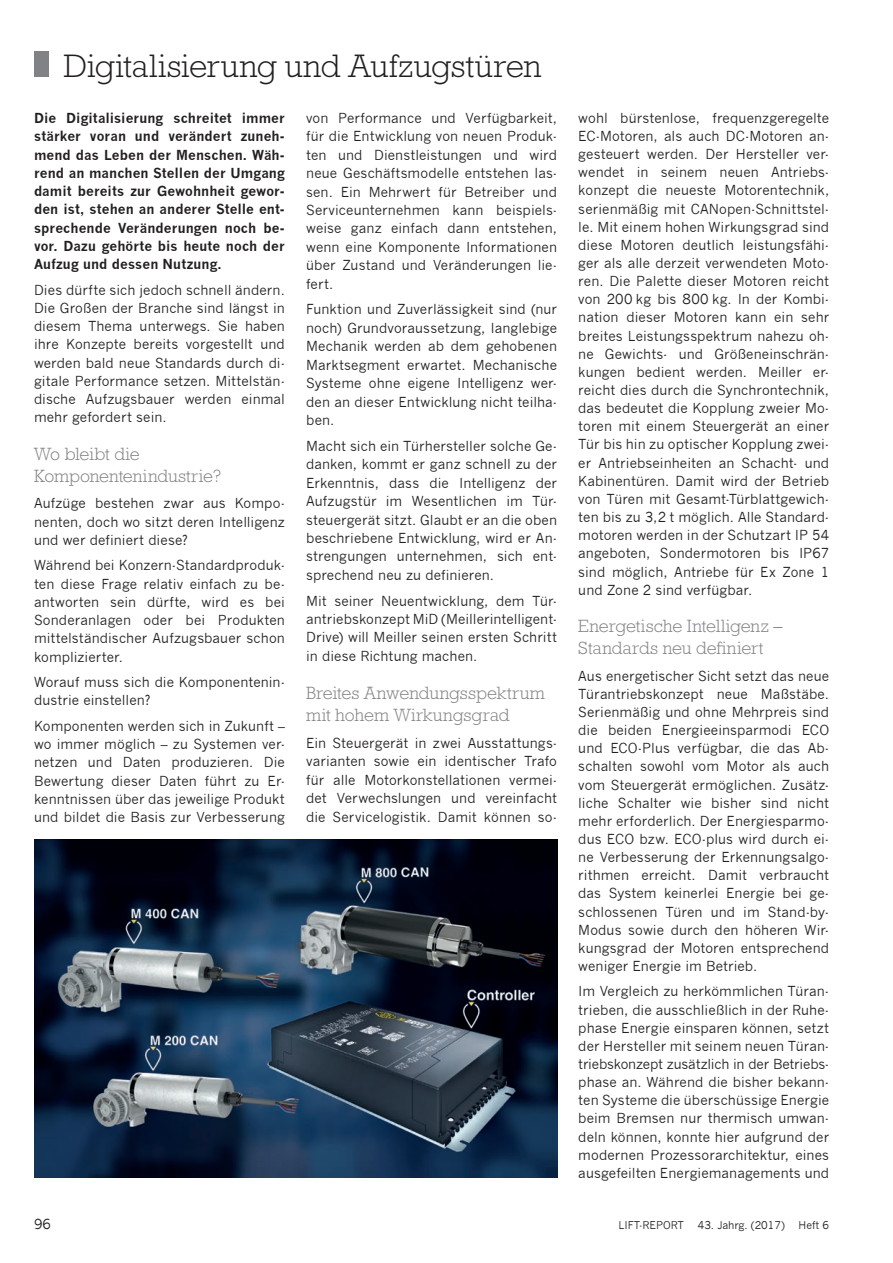
<style>
.page{position:relative;width:893px;height:1263px;background:#fff}
.page>*{position:absolute;margin:0;border:0;box-sizing:border-box;transform-origin:0 0}
.t1{font:300 33px "Rockwell";letter-spacing:.005em;color:#231f20}
.t2{font:300 18px/21.9px "Rockwell";letter-spacing:-.005em;color:#808285}
.t3{font:13.5px/18.1px "News Gothic";letter-spacing:.005em;color:#231f20;text-align:justify}
.t4{font:700 13.5px/18.3px "News Gothic";letter-spacing:.01em;color:#231f20;text-align:justify}
.t5{font:10.5px "News Gothic";color:#231f20}
</style>
<div class="page">
<div style="left:34px;top:51px;width:15px;height:26px;background:#808285"></div>
<img style="left:34px;top:839px;width:523px;height:339px">
<h1 class="t1" style="left:64px;top:47px;width:479px">Digitalisierung und Aufzugstüren</h1>
<p class="t4" style="left:34px;top:109px;width:252px">Die Digitalisierung schreitet immer stärker voran und verändert zuneh&shy;mend das Leben der Menschen. Wäh&shy;rend an manchen Stellen der Umgang damit bereits zur Gewohnheit gewor&shy;den ist, stehen an anderer Stelle ent&shy;sprechende Veränderungen noch be&shy;vor. Dazu gehörte bis heute noch der Aufzug und dessen Nutzung.</p>
<p class="t3" style="left:34px;top:281px;width:252px">Dies dürfte sich jedoch schnell ändern.<br>Die Großen der Branche sind längst in diesem Thema unterwegs. Sie haben ihre Konzepte bereits vorgestellt und werden bald neue Standards durch di&shy;gitale Performance setzen. Mittelstän&shy;dische Aufzugsbauer werden einmal mehr gefordert sein.</p>
<h2 class="t2" style="left:34px;top:443px;width:189px">Wo bleibt die<br>Komponentenindustrie?</h2>
<p class="t3" style="left:34px;top:494px;width:252px">Aufzüge bestehen zwar aus Kompo&shy;nenten, doch wo sitzt deren Intelligenz und wer definiert diese?</p>
<p class="t3" style="left:34px;top:556px;width:252px">Während bei Konzern-Standardproduk&shy;ten diese Frage relativ einfach zu be&shy;antworten sein dürfte, wird es bei Sonderanlagen oder bei Produkten mittelständischer Aufzugsbauer schon komplizierter.</p>
<p class="t3" style="left:34px;top:673px;width:252px">Worauf muss sich die Komponentenin&shy;dustrie einstellen?</p>
<p class="t3" style="left:34px;top:717px;width:252px">Komponenten werden sich in Zukunft – wo immer möglich – zu Systemen ver&shy;netzen und Daten produzieren. Die Bewertung dieser Daten führt zu Er&shy;kenntnissen über das jeweilige Produkt und bildet die Basis zur Verbesserung</p>
<p class="t3" style="left:306px;top:109px;width:252px">von Performance und Verfügbarkeit, für die Entwicklung von neuen Produk&shy;ten und Dienstleistungen und wird neue Geschäftsmodelle entstehen las&shy;sen. Ein Mehrwert für Betreiber und Serviceunternehmen kann beispiels&shy;weise ganz einfach dann entstehen, wenn eine Komponente Informationen über Zustand und Veränderungen lie&shy;fert.</p>
<p class="t3" style="left:306px;top:300px;width:252px">Funktion und Zuverlässigkeit sind (nur noch) Grundvoraussetzung, langlebige Mechanik werden ab dem gehobenen Marktsegment erwartet. Mechanische Systeme ohne eigene Intelligenz wer&shy;den an dieser Entwicklung nicht teilha&shy;ben.</p>
<p class="t3" style="left:306px;top:437px;width:252px;text-align:left">Macht sich ein Türhersteller solche Ge&shy;danken, kommt er ganz schnell zu der Erkenntnis, dass die Intelligenz der Aufzugstür im Wesentlichen im Tür&shy;steuergerät sitzt. Glaubt er an die oben beschriebene Entwicklung, wird er An&shy;strengungen unternehmen, sich ent&shy;sprechend neu zu definieren.</p>
<p class="t3" style="left:306px;top:591px;width:252px;text-align:left">Mit seiner Neuentwicklung, dem Tür&shy;antriebskonzept MiD (Meillerintelligent-Drive) will Meiller seinen ersten Schritt in diese Richtung machen.</p>
<h2 class="t2" style="left:306px;top:682px;width:240px">Breites Anwendungsspektrum mit hohem Wirkungsgrad</h2>
<p class="t3" style="left:306px;top:734px;width:252px">Ein Steuergerät in zwei Ausstattungs&shy;varianten sowie ein identischer Trafo für alle Motorkonstellationen vermei&shy;det Verwechslungen und vereinfacht die Servicelogistik. Damit können so-</p>
<p class="t3" style="left:578px;top:109px;width:252px;text-align:left">wohl bürstenlose, frequenzgeregelte EC-Motoren, als auch DC-Motoren an&shy;gesteuert werden. Der Hersteller ver&shy;wendet in seinem neuen Antriebs&shy;konzept die neueste Motorentechnik, serienmäßig mit CANopen-Schnittstel&shy;le. Mit einem hohen Wirkungsgrad sind diese Motoren deutlich leistungsfähi&shy;ger als alle derzeit verwendeten Moto&shy;ren. Die Palette dieser Motoren reicht von 200 kg bis 800 kg. In der Kombi&shy;nation dieser Motoren kann ein sehr breites Leistungsspektrum nahezu oh&shy;ne Gewichts- und Größeneinschrän&shy;kungen bedient werden. Meiller er&shy;reicht dies durch die Synchrontechnik, das bedeutet die Kopplung zweier Mo&shy;toren mit einem Steuergerät an einer Tür bis hin zu optischer Kopplung zwei&shy;er Antriebseinheiten an Schacht- und Kabinentüren. Damit wird der Betrieb von Türen mit Gesamt-Türblattgewich&shy;ten bis zu 3,2 t möglich. Alle Standard&shy;motoren werden in der Schutzart IP 54 angeboten, Sondermotoren bis IP67 sind möglich, Antriebe für Ex Zone 1 und Zone 2 sind verfügbar.</p>
<h2 class="t2" style="left:578px;top:615px;width:206px">Energetische Intelligenz –<br>Standards neu definiert</h2>
<p class="t3" style="left:578px;top:667px;width:252px">Aus energetischer Sicht setzt das neue Türantriebskonzept neue Maßstäbe.<br>Serienmäßig und ohne Mehrpreis sind die beiden Energieeinsparmodi ECO und ECO-Plus verfügbar, die das Ab&shy;schalten sowohl vom Motor als auch vom Steuergerät ermöglichen. Zusätz&shy;liche Schalter wie bisher sind nicht mehr erforderlich. Der Energiesparmo&shy;dus ECO bzw. ECO-plus wird durch ei&shy;ne Verbesserung der Erkennungsalgo&shy;rithmen erreicht. Damit verbraucht das System keinerlei Energie bei ge&shy;schlossenen Türen und im Stand-by-Modus sowie durch den höheren Wir&shy;kungsgrad der Motoren entsprechend weniger Energie im Betrieb.</p>
<p class="t3" style="left:578px;top:982px;width:252px">Im Vergleich zu herkömmlichen Türan&shy;trieben, die ausschließlich in der Ruhe&shy;phase Energie einsparen können, setzt der Hersteller mit seinem neuen Türan&shy;triebskonzept zusätzlich in der Betriebs&shy;phase an. Während die bisher bekann&shy;ten Systeme die überschüssige Energie beim Bremsen nur thermisch umwan&shy;deln können, konnte hier aufgrund der modernen Prozessorarchitektur, eines ausgefeilten Energiemanagements und</p>
<p class="t3" style="left:34px;top:1215px;width:18px">96</p>
<p class="t5" style="left:618px;top:1219px;width:67px">LIFT-REPORT</p>
<p class="t5" style="left:698px;top:1219px;width:89px">43. Jahrg. (2017)</p>
<p class="t5" style="left:799px;top:1219px;width:32px">Heft 6</p>
</div>
